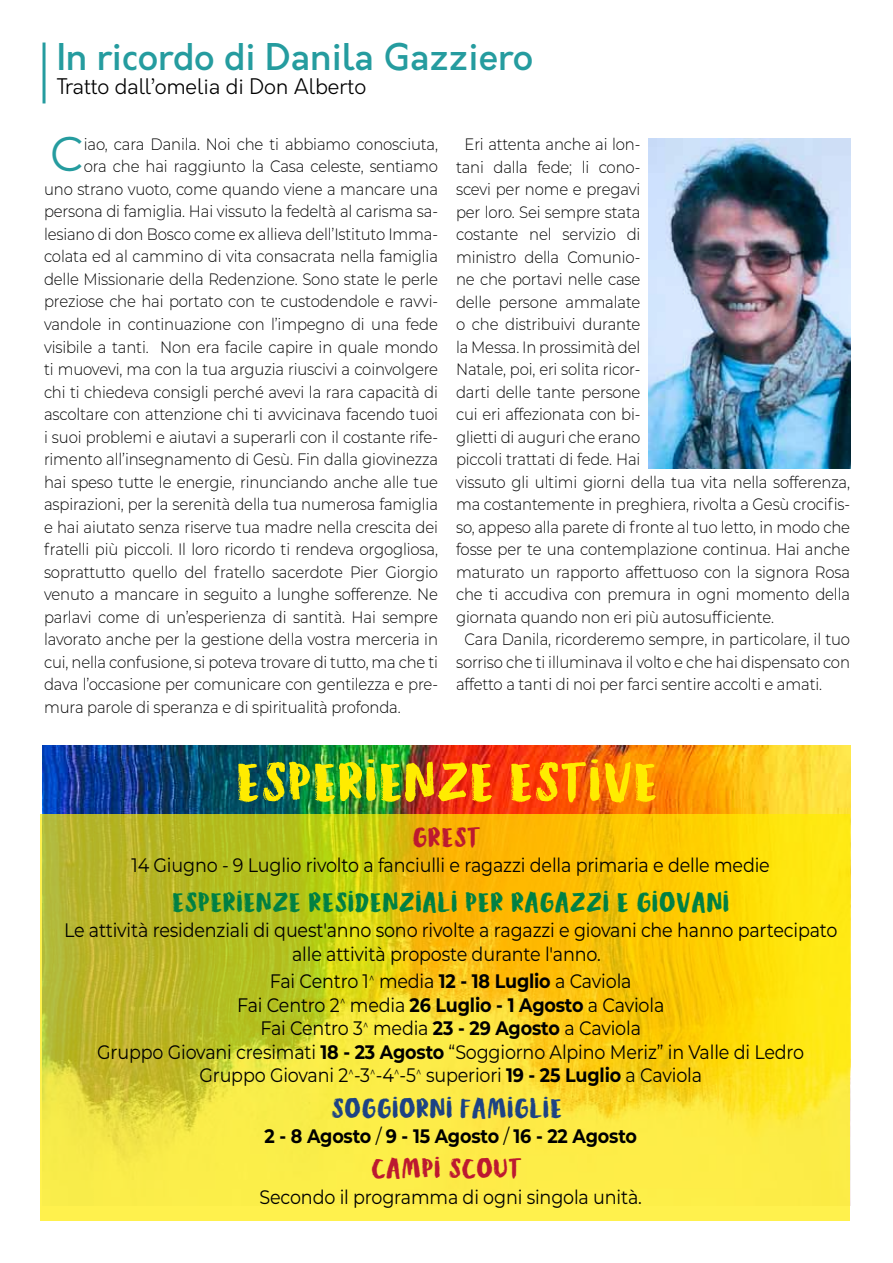
<style>
.page{position:relative;width:893px;height:1263px;background:#fff}
.page>*{position:absolute;margin:0;border:0;box-sizing:border-box;transform-origin:0 0}
.t1{font:90px "Tropical Asian DEMO";color:#ffec00}
.t2{font:48.6px "Montserrat";color:#259c9f;scale:.96 1}
.t3{font:45px "Tropical Asian DEMO";color:#008043}
.t4{font:45px "Tropical Asian DEMO";color:#1d4384}
.t5{font:45px "Tropical Asian DEMO";color:#bc1930}
.t6{font:500 36px "Orkney";color:#259c9f}
.t7{font:300 21px "Orkney";color:#000}
.t8{font:19.5px/23.4px "Montserrat";letter-spacing:-.01em;color:#000;text-align:center;scale:.9 1}
.t9{font:700 19.5px "Montserrat";letter-spacing:-.01em;color:#000;scale:.9 1}
.t10{font:300 16.5px "Montserrat";letter-spacing:-.01em;color:#000;scale:.9 1}
.s1{font-weight:700}
.s2{font-weight:400}
</style>
<div class="page">
<img style="left:649px;top:139px;width:201px;height:329px">
<hr style="left:43px;top:43px;width:3px;height:60px;background:#259c9f">
<img style="left:43px;top:745px;width:807px;height:69px">
<svg style="left:41px;top:814px;width:809px;height:407px"></svg>
<h3 class="t6" style="left:57px;top:33px;width:478px">In ricordo di Danila Gazziero</h3>
<p class="t7" style="left:57px;top:72px;width:311px">Tratto dall’omelia di Don Alberto</p>
<h2 class="t2" style="left:50px;top:120px;width:36px">C</h2>
<p class="t10" style="left:84px;top:133px;width:395px">iao, cara Danila. Noi che ti abbiamo conosciuta,</p>
<p class="t10" style="left:84px;top:155px;width:395px">ora che hai raggiunto la Casa celeste, sentiamo</p>
<p class="t10" style="left:44px;top:178px;width:439px">uno strano vuoto, come quando viene a mancare una</p>
<p class="t10" style="left:44px;top:200px;width:439px">persona di famiglia. Hai vissuto la fedeltà al carisma sa-</p>
<p class="t10" style="left:44px;top:223px;width:439px">lesiano di don Bosco come ex allieva dell’Istituto Imma-</p>
<p class="t10" style="left:44px;top:245px;width:439px">colata ed al cammino di vita consacrata nella famiglia</p>
<p class="t10" style="left:44px;top:268px;width:439px">delle Missionarie della Redenzione. Sono state le perle</p>
<p class="t10" style="left:44px;top:290px;width:439px">preziose che hai portato con te custodendole e ravvi-</p>
<p class="t10" style="left:44px;top:313px;width:439px">vandole in continuazione con l’impegno di una fede</p>
<p class="t10" style="left:44px;top:335px;width:439px">visibile a tanti. Non era facile capire in quale mondo</p>
<p class="t10" style="left:44px;top:358px;width:439px">ti muovevi, ma con la tua arguzia riuscivi a coinvolgere</p>
<p class="t10" style="left:44px;top:380px;width:439px">chi ti chiedeva consigli perché avevi la rara capacità di</p>
<p class="t10" style="left:44px;top:403px;width:439px">ascoltare con attenzione chi ti avvicinava facendo tuoi</p>
<p class="t10" style="left:44px;top:425px;width:439px">i suoi problemi e aiutavi a superarli con il costante rife-</p>
<p class="t10" style="left:44px;top:448px;width:439px">rimento all’insegnamento di Gesù. Fin dalla giovinezza</p>
<p class="t10" style="left:44px;top:470px;width:439px">hai speso tutte le energie, rinunciando anche alle tue</p>
<p class="t10" style="left:44px;top:493px;width:439px">aspirazioni, per la serenità della tua numerosa famiglia</p>
<p class="t10" style="left:44px;top:515px;width:439px">e hai aiutato senza riserve tua madre nella crescita dei</p>
<p class="t10" style="left:44px;top:538px;width:439px">fratelli più piccoli. Il loro ricordo ti rendeva orgogliosa,</p>
<p class="t10" style="left:44px;top:560px;width:439px">soprattutto quello del fratello sacerdote Pier Giorgio</p>
<p class="t10" style="left:44px;top:583px;width:439px">venuto a mancare in seguito a lunghe sofferenze. Ne</p>
<p class="t10" style="left:44px;top:605px;width:439px">parlavi come di un’esperienza di santità. Hai sempre</p>
<p class="t10" style="left:44px;top:628px;width:439px">lavorato anche per la gestione della vostra merceria in</p>
<p class="t10" style="left:44px;top:650px;width:439px">cui, nella confusione, si poteva trovare di tutto, ma che ti</p>
<p class="t10" style="left:44px;top:673px;width:439px">dava l’occasione per comunicare con gentilezza e pre-</p>
<p class="t10" style="left:44px;top:695px;width:398px">mura parole di speranza e di spiritualità profonda.</p>
<p class="t10" style="left:465px;top:133px;width:197px">Eri attenta anche ai lon-</p>
<p class="t10" style="left:456px;top:156px;width:206px">tani dalla fede; li cono-</p>
<p class="t10" style="left:456px;top:178px;width:206px">scevi per nome e pregavi</p>
<p class="t10" style="left:456px;top:201px;width:206px">per loro. Sei sempre stata</p>
<p class="t10" style="left:456px;top:223px;width:206px">costante nel servizio di</p>
<p class="t10" style="left:456px;top:246px;width:206px">ministro della Comunio-</p>
<p class="t10" style="left:456px;top:268px;width:206px">ne che portavi nelle case</p>
<p class="t10" style="left:456px;top:291px;width:206px">delle persone ammalate</p>
<p class="t10" style="left:456px;top:313px;width:206px">o che distribuivi durante</p>
<p class="t10" style="left:456px;top:336px;width:206px">la Messa. In prossimità del</p>
<p class="t10" style="left:456px;top:358px;width:206px">Natale, poi, eri solita ricor-</p>
<p class="t10" style="left:456px;top:381px;width:206px">darti delle tante persone</p>
<p class="t10" style="left:456px;top:403px;width:206px">cui eri affezionata con bi-</p>
<p class="t10" style="left:456px;top:426px;width:206px">glietti di auguri che erano</p>
<p class="t10" style="left:456px;top:448px;width:206px">piccoli trattati di fede. Hai</p>
<p class="t10" style="left:456px;top:471px;width:439px">vissuto gli ultimi giorni della tua vita nella sofferenza,</p>
<p class="t10" style="left:456px;top:493px;width:439px">ma costantemente in preghiera, rivolta a Gesù crocifis-</p>
<p class="t10" style="left:456px;top:516px;width:439px">so, appeso alla parete di fronte al tuo letto, in modo che</p>
<p class="t10" style="left:456px;top:538px;width:439px">fosse per te una contemplazione continua. Hai anche</p>
<p class="t10" style="left:456px;top:561px;width:439px">maturato un rapporto affettuoso con la signora Rosa</p>
<p class="t10" style="left:456px;top:583px;width:439px">che ti accudiva con premura in ogni momento della</p>
<p class="t10" style="left:456px;top:606px;width:355px">giornata quando non eri più autosufficiente.</p>
<p class="t10" style="left:465px;top:628px;width:430px">Cara Danila, ricorderemo sempre, in particolare, il tuo</p>
<p class="t10" style="left:456px;top:651px;width:439px">sorriso che ti illuminava il volto e che hai dispensato con</p>
<p class="t10" style="left:456px;top:673px;width:408px">affetto a tanti di noi per farci sentire accolti e amati.</p>
<h1 class="t1" style="left:235px;top:722px;width:424px">Esperienze ESTIVE</h1>
<h3 class="t5" style="left:412px;top:807px;width:70px">Grest</h3>
<p class="t8" style="left:132px;top:853px;width:711px">14 Giugno - 9 Luglio rivolto a fanciulli e ragazzi della primaria e delle medie</p>
<h3 class="t3" style="left:172px;top:872px;width:559px">ESPERIENZE RESIDENZIALI per ragazzi e giovani</h3>
<p class="t8" style="left:64px;top:918px;width:861px">Le attività residenziali di quest'anno sono rivolte a ragazzi e giovani che hanno partecipato alle attività proposte durante l'anno.</p>
<p class="t8" style="left:97px;top:969px;width:787px">Fai Centro 1<sup>^</sup> media <span class="s1">12 - 18 Luglio</span> a Caviola<br>Fai Centro 2<sup>^</sup> media <span class="s1">26 Luglio - 1 Agosto</span> a Caviola<br>Fai Centro 3<sup>^</sup> media <span class="s1">23 - 29 Agosto</span> a Caviola<br>Gruppo Giovani cresimati <span class="s1">18 - 23 Agosto</span> “Soggiorno Alpino Meriz” in Valle di Ledro Gruppo Giovani 2<sup>^</sup>-3<sup>^</sup>-4<sup>^</sup>-5<sup>^</sup> superiori <span class="s1">19 - 25 Luglio</span> a Caviola</p>
<h3 class="t4" style="left:331px;top:1078px;width:233px">Soggiorni famiglie</h3>
<p class="t9" style="left:264px;top:1122px;width:415px">2 - 8 Agosto <span class="s2">/</span> 9 - 15 Agosto <span class="s2">/</span> 16 - 22 Agosto</p>
<h3 class="t5" style="left:371px;top:1138px;width:152px">Campi Scout</h3>
<p class="t8" style="left:260px;top:1184px;width:426px">Secondo il programma di ogni singola unità.</p>
</div>
